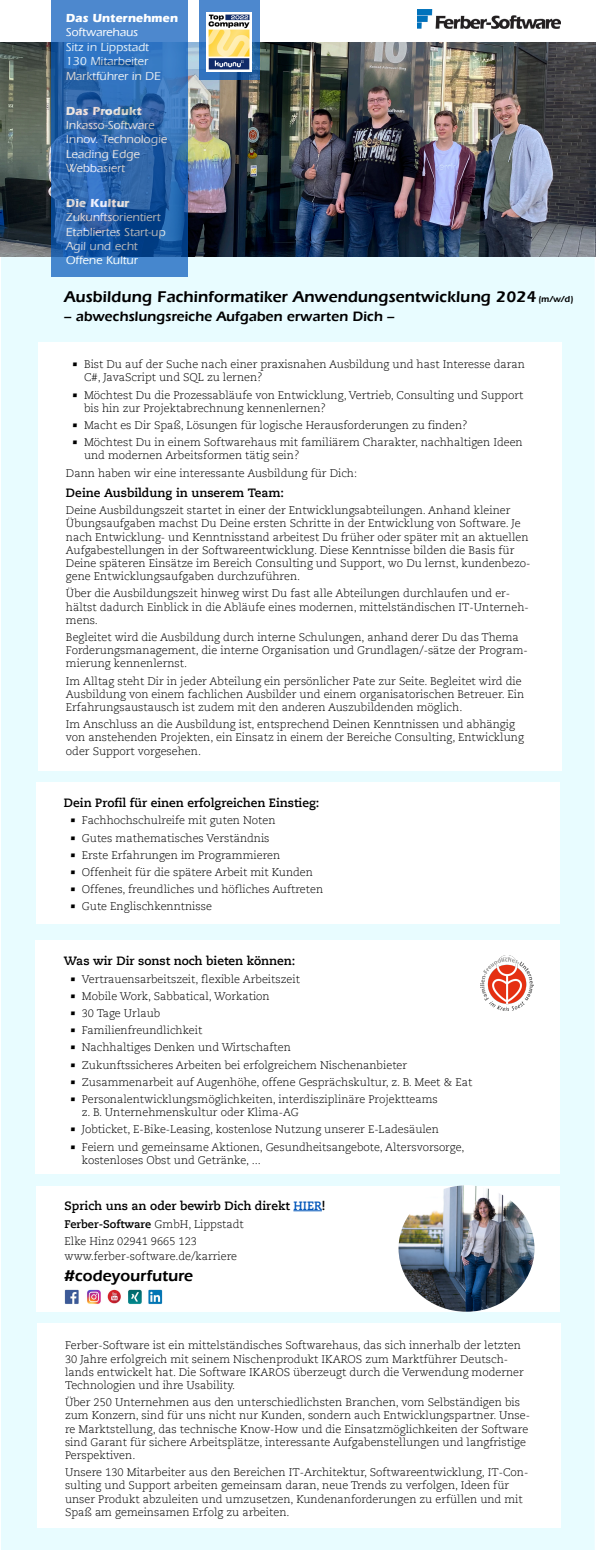
<style>
.page{position:relative;width:596px;height:1550px;background:#fff}
.page>*{position:absolute;margin:0;border:0;box-sizing:border-box;transform-origin:0 0}
.t1{font:600 16px "ITC Eras LT";color:#000}
.t2{font:600 14px "ITC Eras LT";color:#000}
.t3{font:500 12px/14.4px "ITC Eras LT";color:#fff}
.t4{font:700 12px "Caecilia LT";color:#000}
.t5{font:700 12px "ITC Eras LT";color:#fff}
.t6{font:300 11px/13.2px "Caecilia LT";color:#000}
.t7{font:700 11px "Caecilia LT";color:#000}
.s1{font-size:9px}
.s2{font-family:"ITC Eras LT";font-weight:600}
.s3{color:#0055b9}
.s4{font-weight:300}
</style>
<div class="page">
<div style="left:1px;top:257px;width:594px;height:1293px;background:#e8fcff"></div>
<div style="left:36px;top:782px;width:523px;height:141px;background:#fff"></div>
<div style="left:38px;top:342px;width:523px;height:428px;background:#fff"></div>
<div style="left:36px;top:1186px;width:523px;height:126px;background:#fff"></div>
<svg style="left:293px;top:1211px;width:29px;height:1px"></svg>
<img style="left:398px;top:1185px;width:136px;height:127px">
<img style="left:64px;top:1289px;width:99px;height:15px">
<div style="left:37px;top:1323px;width:523px;height:204px;background:#fff"></div>
<img style="left:0;top:43px;width:595px;height:214px">
<svg style="left:52px;top:0;width:136px;height:92px;background:#3c7ac3"></svg>
<svg style="left:52px;top:92px;width:136px;height:92px;background:#2c66ab"></svg>
<svg style="left:52px;top:184px;width:136px;height:93px;background:#2462aa"></svg>
<img style="left:417px;top:10px;width:143px;height:19px">
<svg style="left:199px;top:0;width:60px;height:80px;background:#4881c3"></svg>
<img style="left:207px;top:12px;width:44px;height:60px">
<div style="left:35px;top:941px;width:524px;height:233px;background:#fff"></div>
<img style="left:480px;top:955px;width:53px;height:55px">
<p class="t5" style="left:66px;top:11px;width:113px">Das Unternehmen</p>
<p class="t3" style="left:66px;top:25px;width:96px">Softwarehaus<br>Sitz in Lippstadt<br>130 Mitarbeiter<br>Marktführer in DE</p>
<p class="t5" style="left:66px;top:104px;width:77px">Das Produkt</p>
<p class="t3" style="left:66px;top:118px;width:103px">Inkasso-Software<br>Innov. Technologie<br>Leading Edge<br>Webbasiert</p>
<p class="t5" style="left:66px;top:196px;width:65px">Die Kultur</p>
<p class="t3" style="left:66px;top:210px;width:101px">Zukunftsorientiert<br>Etabliertes Start-up<br>Agil und echt<br>Offene Kultur</p>
<p class="t1" style="left:64px;top:287px;width:510px">Ausbildung Fachinformatiker Anwendungsentwicklung 2024 <span class="s1">(m/w/d)</span></p>
<p class="t2" style="left:64px;top:308px;width:331px">– abwechslungsreiche Aufgaben erwarten Dich –</p>
<p class="t6" style="left:84px;top:358px;width:442px;text-indent:-12px"><span class="s2">•</span> Bist Du auf der Suche nach einer praxisnahen Ausbildung und hast Interesse daran<br>C#, JavaScript und SQL zu lernen?</p>
<p class="t6" style="left:84px;top:389px;width:440px;text-indent:-12px"><span class="s2">•</span> Möchtest Du die Prozessabläufe von Entwicklung, Vertrieb, Consulting und Support bis hin zur Projektabrechnung kennenlernen?</p>
<p class="t6" style="left:72px;top:419px;width:397px"><span class="s2">•</span> Macht es Dir Spaß, Lösungen für logische Herausforderungen zu finden?</p>
<p class="t6" style="left:84px;top:436px;width:440px;text-indent:-12px"><span class="s2">•</span> Möchtest Du in einem Softwarehaus mit familiärem Charakter, nachhaltigen Ideen und modernen Arbeitsformen tätig sein?</p>
<p class="t6" style="left:66px;top:467px;width:292px">Dann haben wir eine interessante Ausbildung für Dich:</p>
<p class="t4" style="left:66px;top:486px;width:219px">Deine Ausbildung in unserem Team:</p>
<p class="t6" style="left:66px;top:504px;width:466px">Deine Ausbildungszeit startet in einer der Entwicklungsabteilungen. Anhand kleiner Übungsaufgaben machst Du Deine ersten Schritte in der Entwicklung von Software. Je nach Entwicklung- und Kenntnisstand arbeitest Du früher oder später mit an aktuellen Aufgabestellungen in der Softwareentwicklung. Diese Kenntnisse bilden die Basis für Deine späteren Einsätze im Bereich Consulting und Support, wo Du lernst, kundenbezo&shy;gene Entwicklungsaufgaben durchzuführen.</p>
<p class="t6" style="left:66px;top:587px;width:464px">Über die Ausbildungszeit hinweg wirst Du fast alle Abteilungen durchlaufen und er&shy;hältst dadurch Einblick in die Abläufe eines modernen, mittelständischen IT-Unterneh&shy;mens.</p>
<p class="t6" style="left:66px;top:631px;width:463px">Begleitet wird die Ausbildung durch interne Schulungen, anhand derer Du das Thema<br>Forderungsmanagement, die interne Organisation und Grundlagen/-sätze der Program&shy;mierung kennenlernst.</p>
<p class="t6" style="left:66px;top:675px;width:459px">Im Alltag steht Dir in jeder Abteilung ein persönlicher Pate zur Seite. Begleitet wird die<br>Ausbildung von einem fachlichen Ausbilder und einem organisatorischen Betreuer. Ein<br>Erfahrungsaustausch ist zudem mit den anderen Auszubildenden möglich.</p>
<p class="t6" style="left:66px;top:718px;width:459px">Im Anschluss an die Ausbildung ist, entsprechend Deinen Kenntnissen und abhängig von anstehenden Projekten, ein Einsatz in einem der Bereiche Consulting, Entwicklung oder Support vorgesehen.</p>
<p class="t4" style="left:64px;top:796px;width:257px">Dein Profil für einen erfolgreichen Einstieg:</p>
<p class="t6" style="left:70px;top:814px;width:207px"><span class="s2">•</span> Fachhochschulreife mit guten Noten</p>
<p class="t6" style="left:70px;top:832px;width:201px"><span class="s2">•</span> Gutes mathematisches Verständnis</p>
<p class="t6" style="left:70px;top:849px;width:212px"><span class="s2">•</span> Erste Erfahrungen im Programmieren</p>
<p class="t6" style="left:70px;top:866px;width:245px"><span class="s2">•</span> Offenheit für die spätere Arbeit mit Kunden</p>
<p class="t6" style="left:70px;top:883px;width:255px"><span class="s2">•</span> Offenes, freundliches und höfliches Auftreten</p>
<p class="t6" style="left:70px;top:900px;width:144px"><span class="s2">•</span> Gute Englischkenntnisse</p>
<p class="t4" style="left:64px;top:954px;width:233px">Was wir Dir sonst noch bieten können:</p>
<p class="t6" style="left:69px;top:972px;width:232px"><span class="s2">•</span> Vertrauensarbeitszeit, flexible Arbeitszeit</p>
<p class="t6" style="left:69px;top:990px;width:201px"><span class="s2">•</span> Mobile Work, Sabbatical, Workation</p>
<p class="t6" style="left:69px;top:1007px;width:92px"><span class="s2">•</span> 30 Tage Urlaub</p>
<p class="t6" style="left:69px;top:1024px;width:134px"><span class="s2">•</span> Familienfreundlichkeit</p>
<p class="t6" style="left:69px;top:1041px;width:223px"><span class="s2">•</span> Nachhaltiges Denken und Wirtschaften</p>
<p class="t6" style="left:69px;top:1058px;width:339px"><span class="s2">•</span> Zukunftssicheres Arbeiten bei erfolgreichem Nischenanbieter</p>
<p class="t6" style="left:69px;top:1076px;width:404px"><span class="s2">•</span> Zusammenarbeit auf Augenhöhe, offene Gesprächskultur, z. B. Meet &amp; Eat</p>
<p class="t6" style="left:82px;top:1093px;width:357px;text-indent:-12px"><span class="s2">•</span> Personalentwicklungsmöglichkeiten, interdisziplinäre Projektteams z. B. Unternehmenskultur oder Klima-AG</p>
<p class="t6" style="left:69px;top:1123px;width:371px"><span class="s2">•</span> Jobticket, E-Bike-Leasing, kostenlose Nutzung unserer E-Ladesäulen</p>
<p class="t6" style="left:82px;top:1140px;width:384px;text-indent:-12px"><span class="s2">•</span> Feiern und gemeinsame Aktionen, Gesundheitsangebote, Altersvorsorge, kostenloses Obst und Getränke, ...</p>
<p class="t4" style="left:64px;top:1199px;width:262px">Sprich uns an oder bewirb Dich direkt <span class="s3">HIER</span>!</p>
<p class="t7" style="left:64px;top:1217px;width:181px">Ferber-Software <span class="s4">GmbH, Lippstadt</span></p>
<p class="t6" style="left:64px;top:1235px;width:134px">Elke Hinz 02941 9665 123</p>
<p class="t6" style="left:64px;top:1250px;width:174px">www.ferber-software.de/karriere</p>
<p class="t1" style="left:64px;top:1267px;width:130px">#codeyourfuture</p>
<p class="t6" style="left:65px;top:1339px;width:460px">Ferber-Software ist ein mittelständisches Softwarehaus, das sich innerhalb der letzten 30 Jahre erfolgreich mit seinem Nischenprodukt IKAROS zum Marktführer Deutsch&shy;lands entwickelt hat. Die Software IKAROS überzeugt durch die Verwendung moderner Technologien und ihre Usability.</p>
<p class="t6" style="left:65px;top:1396px;width:466px">Über 250 Unternehmen aus den unterschiedlichsten Branchen, vom Selbständigen bis zum Konzern, sind für uns nicht nur Kunden, sondern auch Entwicklungspartner. Unse&shy;re Marktstellung, das technische Know-How und die Einsatzmöglichkeiten der Software sind Garant für sichere Arbeitsplätze, interessante Aufgabenstellungen und langfristige Perspektiven.</p>
<p class="t6" style="left:65px;top:1466px;width:464px">Unsere 130 Mitarbeiter aus den Bereichen IT-Architektur, Softwareentwicklung, IT-Con&shy;sulting und Support arbeiten gemeinsam daran, neue Trends zu verfolgen, Ideen für unser Produkt abzuleiten und umzusetzen, Kundenanforderungen zu erfüllen und mit Spaß am gemeinsamen Erfolg zu arbeiten.</p>
</div>
